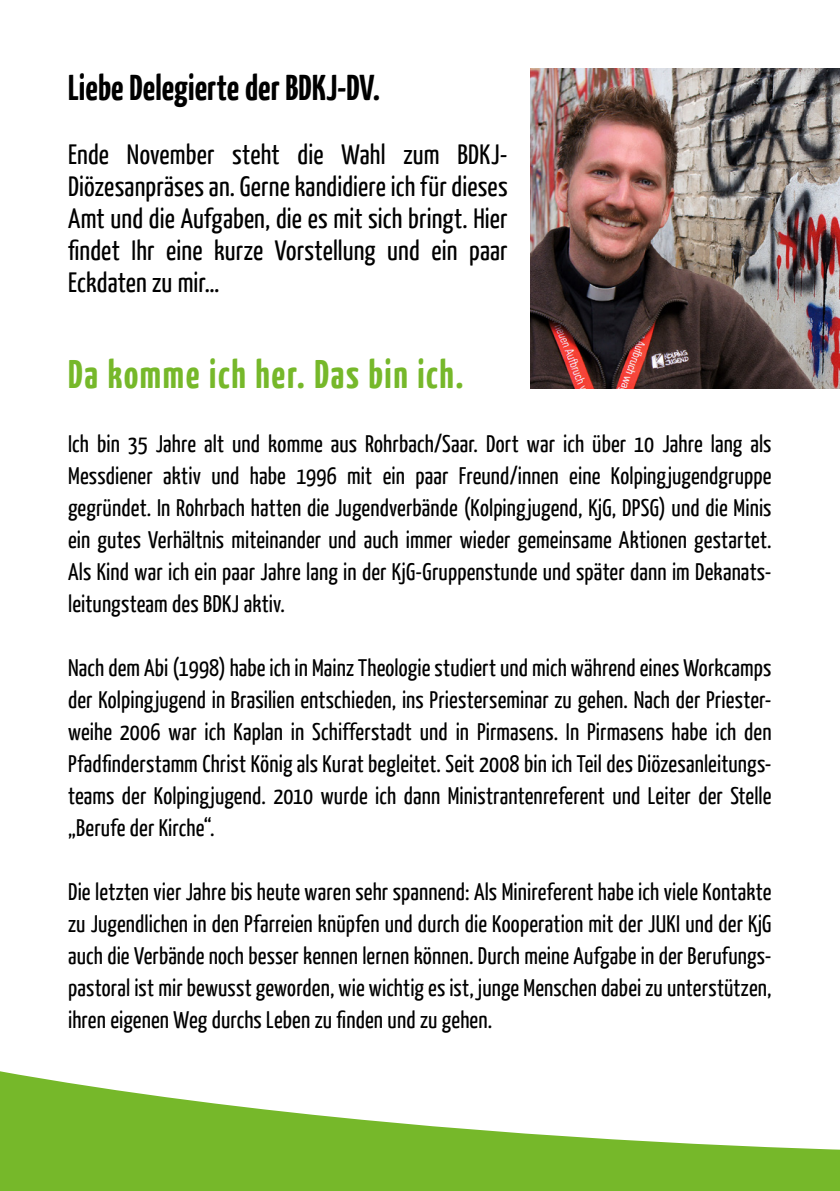
<style>
.page{position:relative;width:840px;height:1191px;background:#fff}
.page>*{position:absolute;margin:0;border:0;box-sizing:border-box;transform-origin:0 0}
.Headline_1{font:700 40px "BDKJ";letter-spacing:.03em;color:#76b82a}
.Normal_linksbündig{font:700 36px "BDKJ";letter-spacing:-.01em;color:#000}
.t1{font:28px/32px "BDKJ";letter-spacing:-.01em;color:#000;text-align:justify}
.t2{font:24px/32px "BDKJ";letter-spacing:-.005em;color:#000;text-align:justify}
</style>
<div class="page">
<img style="left:530px;top:68px;width:309px;height:320px">
<svg style="left:0;top:1071px;width:839px;height:120px;fill:#76b82a"></svg>
<p class="Normal_linksbündig" style="left:68px;top:64px;width:313px">Liebe Delegierte der BDKJ-DV.</p>
<p class="t1" style="left:68px;top:137px;width:441px">Ende November steht die Wahl zum BDKJ-Diözesanpräses an. Gerne kandidiere ich für dieses Amt und die Aufgaben, die es mit sich bringt. Hier findet Ihr eine kurze Vorstellung und ein paar Eckdaten zu mir…</p>
<p class="Headline_1" style="left:68px;top:348px;width:397px">Da komme ich her. Das bin ich.</p>
<p class="t2" style="left:68px;top:427px;width:705px">Ich bin 35 Jahre alt und komme aus Rohrbach/Saar. Dort war ich über 10 Jahre lang als Messdiener aktiv und habe 1996 mit ein paar Freund/innen eine Kolpingjugendgruppe gegründet. In Rohrbach hatten die Jugendverbände (Kolpingjugend, KjG, DPSG) und die Minis ein gutes Verhältnis miteinander und auch immer wieder gemeinsame Aktionen gestartet.<br>Als Kind war ich ein paar Jahre lang in der KjG-Gruppenstunde und später dann im Dekanats&shy;leitungsteam des BDKJ aktiv.</p>
<p class="t2" style="left:68px;top:651px;width:705px">Nach dem Abi (1998) habe ich in Mainz Theologie studiert und mich während eines Workcamps der Kolpingjugend in Brasilien entschieden, ins Priesterseminar zu gehen. Nach der Priester&shy;weihe 2006 war ich Kaplan in Schifferstadt und in Pirmasens. In Pirmasens habe ich den Pfadfinderstamm Christ König als Kurat begleitet. Seit 2008 bin ich Teil des Diözesanleitungs&shy;teams der Kolpingjugend. 2010 wurde ich dann Ministrantenreferent und Leiter der Stelle „Berufe der Kirche“.</p>
<p class="t2" style="left:68px;top:875px;width:704px">Die letzten vier Jahre bis heute waren sehr spannend: Als Minireferent habe ich viele Kontakte zu Jugendlichen in den Pfarreien knüpfen und durch die Kooperation mit der JUKI und der KjG auch die Verbände noch besser kennen lernen können. Durch meine Aufgabe in der Berufungs&shy;pastoral ist mir bewusst geworden, wie wichtig es ist, junge Menschen dabei zu unterstützen, ihren eigenen Weg durchs Leben zu finden und zu gehen.</p>
</div>
